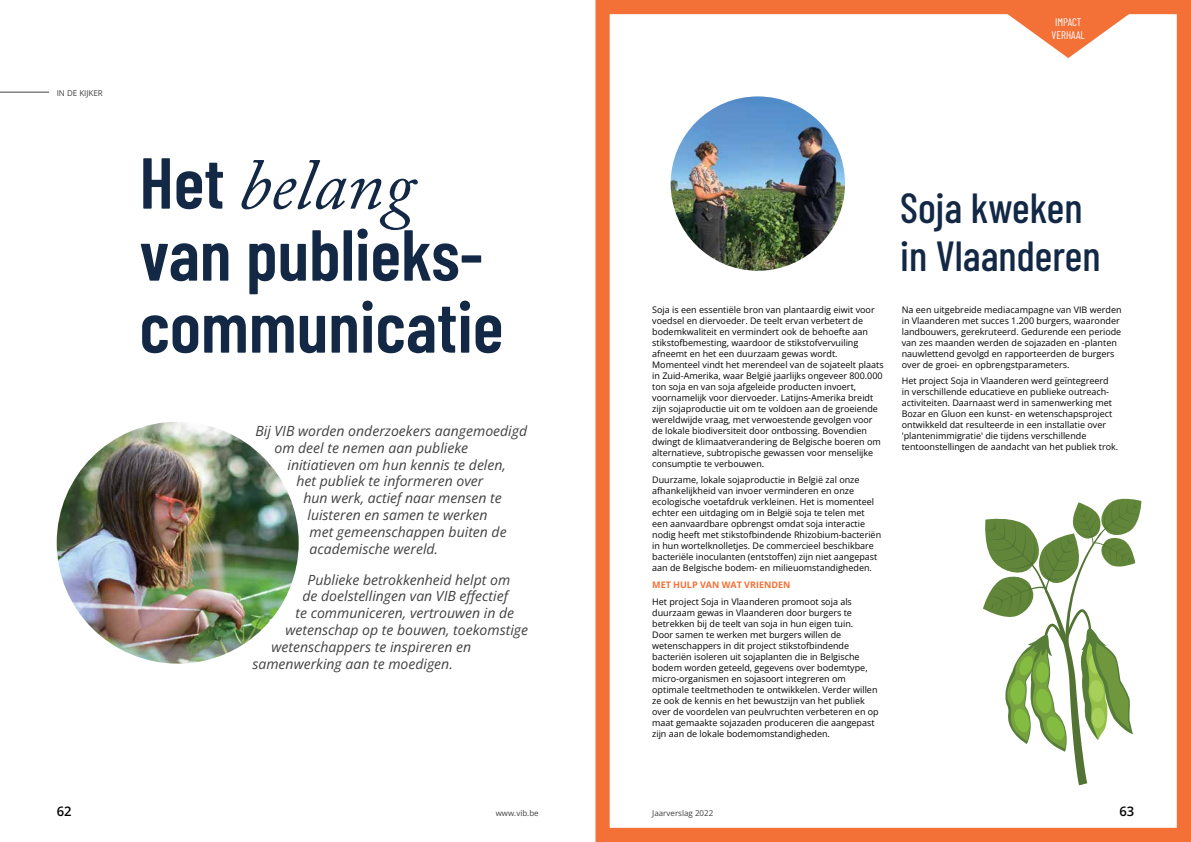
<style>
.page{position:relative;width:1191px;height:842px;background:#fff}
.page>*{position:absolute;margin:0;border:0;box-sizing:border-box;transform-origin:0 0}
.t1{font:600 72px/72px "Barlow Condensed";color:#122845}
.t2{font:italic 72px "Adobe Caslon Pro";color:#122845}
.t3{font:500 42px/48px "Barlow Condensed";color:#122845}
.t4{font:italic 14px "Open Sans";color:#414042}
.t5{font:600 13px "Open Sans";color:#000}
.t6{font:11px/13.2px "Barlow Condensed";color:#fff;text-align:center}
.t7{font:9px/11px "Open Sans";color:#000}
.t8{font:700 9px "Open Sans";color:#f37037}
.t9{font:8px "Open Sans";color:#414042}
.s1{font-family:"Barlow Condensed";font-weight:600;font-style:normal}
</style>
<div class="page">
<svg style="left:595px;top:0;width:596px;height:842px"></svg>
<svg style="left:1000px;top:9px;width:136px;height:49px"></svg>
<hr style="left:0;top:92px;width:49px;height:1px;background:#414042">
<img style="left:670px;top:96px;width:175px;height:175px;border-radius:87px">
<img style="left:57px;top:422px;width:242px;height:242px;border-radius:121px">
<svg style="left:982px;top:495px;width:159px;height:290px"></svg>
<p class="t9" style="left:57px;top:88px;width:48px">IN DE KIJKER</p>
<h1 class="t2" style="left:139px;top:142px;width:277px"><span class="s1">Het</span> belang</h1>
<h1 class="t1" style="left:139px;top:214px;width:365px">van publieks&shy;communicatie</h1>
<h3 class="t4" style="left:255px;top:421px;width:273px">Bij VIB worden onderzoekers aangemoedigd</h3>
<h3 class="t4" style="left:274px;top:438px;width:195px">om deel te nemen aan publieke</h3>
<h3 class="t4" style="left:287px;top:455px;width:220px">initiatieven om hun kennis te delen,</h3>
<h3 class="t4" style="left:296px;top:471px;width:188px">het publiek te informeren over</h3>
<h3 class="t4" style="left:303px;top:488px;width:200px">hun werk, actief naar mensen te</h3>
<h3 class="t4" style="left:307px;top:505px;width:182px">luisteren en samen te werken</h3>
<h3 class="t4" style="left:309px;top:522px;width:199px">met gemeenschappen buiten de</h3>
<h3 class="t4" style="left:309px;top:539px;width:130px">academische wereld.</h3>
<h3 class="t4" style="left:307px;top:570px;width:204px">Publieke betrokkenheid helpt om</h3>
<h3 class="t4" style="left:302px;top:586px;width:207px">de doelstellingen van VIB effectief</h3>
<h3 class="t4" style="left:295px;top:603px;width:220px">te communiceren, vertrouwen in de</h3>
<h3 class="t4" style="left:285px;top:620px;width:244px">wetenschap op te bouwen, toekomstige</h3>
<h3 class="t4" style="left:271px;top:637px;width:201px">wetenschappers te inspireren en</h3>
<h3 class="t4" style="left:252px;top:654px;width:202px">samenwerking aan te moedigen.</h3>
<p class="t6" style="left:1051px;top:14px;width:35px">IMPACT<br>VERHAAL</p>
<p class="t7" style="left:652px;top:304px;width:233px">Soja is een essentiële bron van plantaardig eiwit voor voedsel en diervoeder. De teelt ervan verbetert de bodemkwaliteit en vermindert ook de behoefte aan stikstofbemesting, waardoor de stikstofvervuiling afneemt en het een duurzaam gewas wordt.<br>Momenteel vindt het merendeel van de sojateelt plaats in Zuid-Amerika, waar België jaarlijks ongeveer 800.000 ton soja en van soja afgeleide producten invoert, voornamelijk voor diervoeder. Latijns-Amerika breidt zijn sojaproductie uit om te voldoen aan de groeiende wereldwijde vraag, met verwoestende gevolgen voor de lokale biodiversiteit door ontbossing. Bovendien dwingt de klimaatverandering de Belgische boeren om alternatieve, subtropische gewassen voor menselijke consumptie te verbouwen.</p>
<p class="t7" style="left:652px;top:474px;width:230px">Duurzame, lokale sojaproductie in België zal onze afhankelijkheid van invoer verminderen en onze ecologische voetafdruk verkleinen. Het is momenteel echter een uitdaging om in België soja te telen met een aanvaardbare opbrengst omdat soja interactie nodig heeft met stikstofbindende Rhizobium-bacteriën in hun wortelknolletjes. De commercieel beschikbare bacteriële inoculanten (entstoffen) zijn niet aangepast aan de Belgische bodem- en milieuomstandigheden.</p>
<p class="t8" style="left:652px;top:579px;width:140px">MET HULP VAN WAT VRIENDEN</p>
<p class="t7" style="left:652px;top:596px;width:228px">Het project Soja in Vlaanderen promoot soja als duurzaam gewas in Vlaanderen door burgers te betrekken bij de teelt van soja in hun eigen tuin.<br>Door samen te werken met burgers willen de wetenschappers in dit project stikstofbindende bacteriën isoleren uit sojaplanten die in Belgische bodem worden geteeld, gegevens over bodemtype, micro-organismen en sojasoort integreren om optimale teeltmethoden te ontwikkelen. Verder willen ze ook de kennis en het bewustzijn van het publiek over de voordelen van peulvruchten verbeteren en op maat gemaakte sojazaden produceren die aangepast zijn aan de lokale bodemomstandigheden.</p>
<h2 class="t3" style="left:900px;top:181px;width:202px">Soja kweken in Vlaanderen</h2>
<p class="t7" style="left:901px;top:304px;width:221px">Na een uitgebreide mediacampagne van VIB werden in Vlaanderen met succes 1.200 burgers, waaronder landbouwers, gerekruteerd. Gedurende een periode van zes maanden werden de sojazaden en -planten nauwlettend gevolgd en rapporteerden de burgers over de groei- en opbrengstparameters.</p>
<p class="t7" style="left:901px;top:375px;width:218px">Het project Soja in Vlaanderen werd geïntegreerd in verschillende educatieve en publieke outreach&shy;activiteiten. Daarnaast werd in samenwerking met Bozar en Gluon een kunst- en wetenschapsproject ontwikkeld dat resulteerde in een installatie over 'plantenimmigratie' die tijdens verschillende tentoonstellingen de aandacht van het publiek trok.</p>
<h3 class="t5" style="left:57px;top:802px;width:16px">62</h3>
<p class="t9" style="left:495px;top:807px;width:45px">www.vib.be</p>
<p class="t9" style="left:652px;top:807px;width:63px">Jaarverslag 2022</p>
<h3 class="t5" style="left:1119px;top:802px;width:16px">63</h3>
</div>
